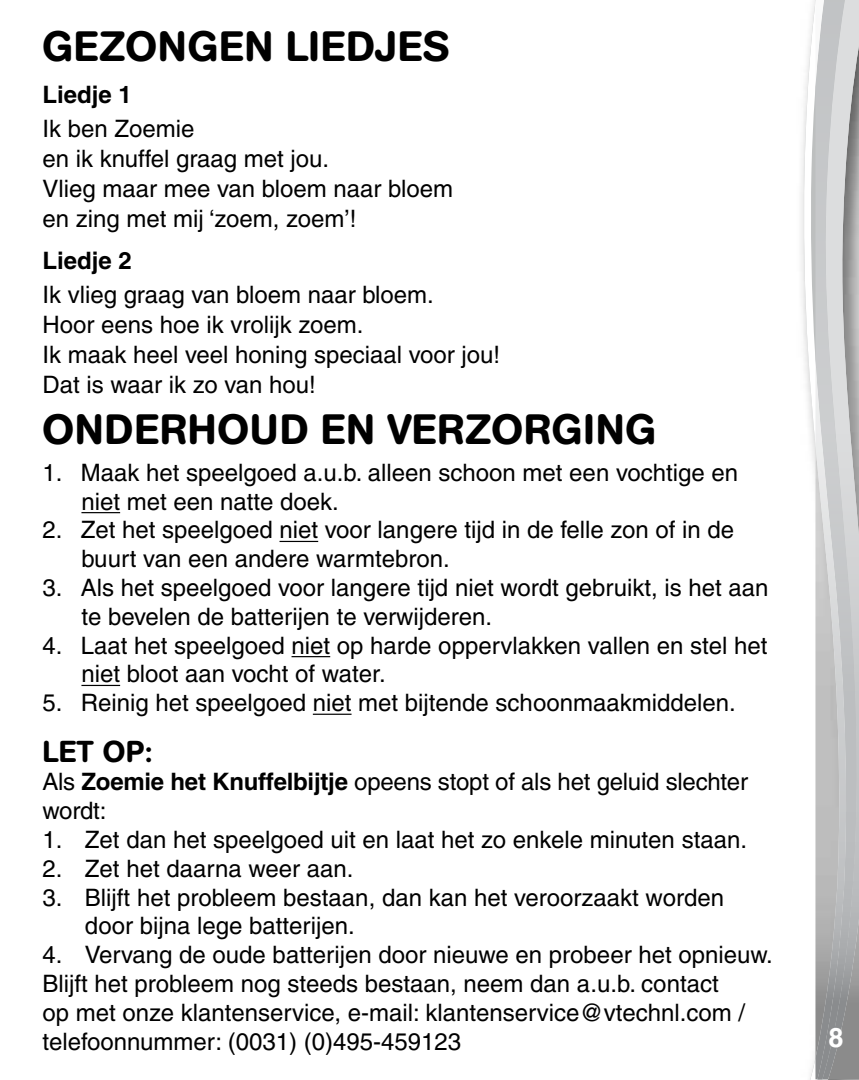
<style>
.page{position:relative;width:859px;height:1080px;background:#fff}
.page>*{position:absolute;margin:0;border:0;box-sizing:border-box;transform-origin:0 0}
.t1{font:500 42px "AG Book Rounded";letter-spacing:.02em;color:#000}
.t2{font:500 30px "AG Book Rounded";color:#000}
.t3{font:700 27px "Helvetica";color:#fff}
.t4{font:500 24px/28.8px "Helvetica";color:#000}
.t5{font:700 24px "Helvetica";color:#000}
.s1{font-weight:700}
</style>
<div class="page">
<svg style="left:803px;top:0;width:12px;height:1080px"></svg>
<svg style="left:815px;top:1079px;width:13px;height:1px"></svg>
<img style="left:858px;top:0;width:1px;height:1079px">
<img style="left:848px;top:0;width:10px;height:1079px">
<img style="left:815px;top:0;width:33px;height:1079px">
<hr style="left:81px;top:512px;width:39px;height:1px;background:#000">
<hr style="left:279px;top:541px;width:39px;height:1px;background:#000">
<hr style="left:292px;top:656px;width:38px;height:1px;background:#000">
<hr style="left:81px;top:685px;width:39px;height:1px;background:#000">
<hr style="left:313px;top:714px;width:39px;height:1px;background:#000">
<h1 class="t1" style="left:42px;top:21px;width:408px">GEZONGEN LIEDJES</h1>
<p class="t5" style="left:42px;top:80px;width:91px">Liedje 1</p>
<p class="t4" style="left:42px;top:113px;width:412px;line-height:30px">Ik ben Zoemie<br>en ik knuffel graag met jou.<br>Vlieg maar mee van bloem naar bloem en zing met mij ‘zoem, zoem’!</p>
<p class="t5" style="left:42px;top:246px;width:91px">Liedje 2</p>
<p class="t4" style="left:42px;top:280px;width:459px;line-height:30px">Ik vlieg graag van bloem naar bloem.<br>Hoor eens hoe ik vrolijk zoem.<br>Ik maak heel veel honing speciaal voor jou!<br>Dat is waar ik zo van hou!</p>
<h1 class="t1" style="left:42px;top:404px;width:615px">ONDERHOUD EN VERZORGING</h1>
<p class="t4" style="left:81px;top:458px;width:658px;text-indent:-39px">1. Maak het speelgoed a.u.b. alleen schoon met een vochtige en niet met een natte doek.</p>
<p class="t4" style="left:81px;top:516px;width:654px;text-indent:-39px">2. Zet het speelgoed niet voor langere tijd in de felle zon of in de buurt van een andere warmtebron.</p>
<p class="t4" style="left:81px;top:573px;width:689px;text-indent:-39px">3. Als het speelgoed voor langere tijd niet wordt gebruikt, is het aan te bevelen de batterijen te verwijderen.</p>
<p class="t4" style="left:81px;top:631px;width:687px;text-indent:-39px">4. Laat het speelgoed niet op harde oppervlakken vallen en stel het niet bloot aan vocht of water.</p>
<p class="t4" style="left:42px;top:688px;width:695px">5. Reinig het speelgoed niet met bijtende schoonmaakmiddelen.</p>
<p class="t2" style="left:42px;top:734px;width:111px">LET OP:</p>
<p class="t4" style="left:42px;top:768px;width:707px">Als <span class="s1">Zoemie het Knuffelbijtje</span> opeens stopt of als het geluid slechter wordt:</p>
<p class="t4" style="left:42px;top:825px;width:706px">1. Zet dan het speelgoed uit en laat het zo enkele minuten staan.</p>
<p class="t4" style="left:42px;top:854px;width:313px">2. Zet het daarna weer aan.</p>
<p class="t4" style="left:85px;top:883px;width:640px;text-indent:-43px">3. Blijft het probleem bestaan, dan kan het veroorzaakt worden door bijna lege batterijen.</p>
<p class="t4" style="left:42px;top:940px;width:732px">4. Vervang de oude batterijen door nieuwe en probeer het opnieuw.<br>Blijft het probleem nog steeds bestaan, neem dan a.u.b. contact<br>op met onze klantenservice, e-mail: klantenservice@vtechnl.com / telefoonnummer: (0031) (0)495-459123</p>
<p class="t3" style="left:828px;top:1021px;width:17px">8</p>
</div>
